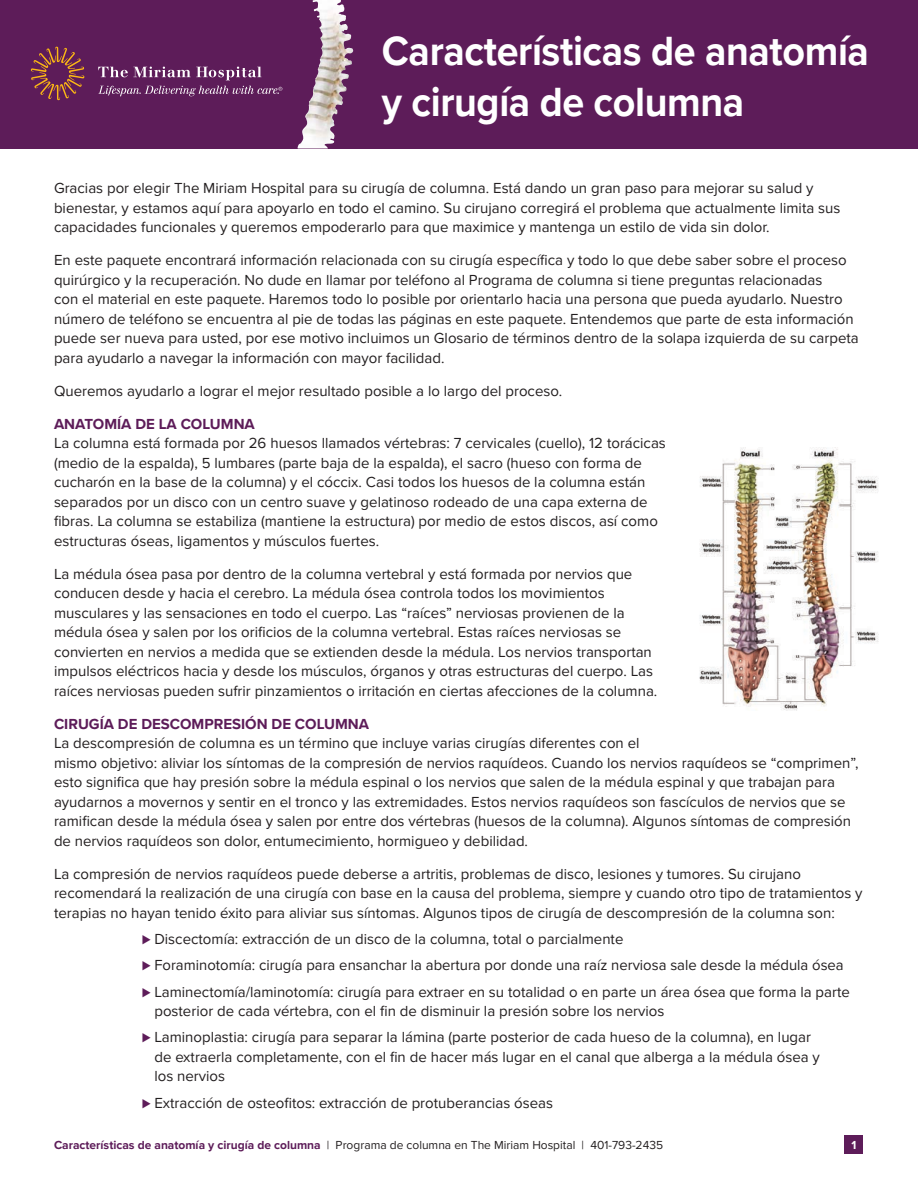
<style>
.page{position:relative;width:918px;height:1188px;background:#fff}
.page>*{position:absolute;margin:0;border:0;box-sizing:border-box;transform-origin:0 0}
.t1{font:700 42px/51px "Proxima Nova";letter-spacing:-.01em;color:#fff;scale:.94 1}
.t2{font:15px/19.5px "Proxima Nova";color:#231f20}
.t3{font:700 15px "Proxima Nova";color:#5d1c59}
.t4{font:12px "Proxima Nova";color:#231f20}
.t5{font:700 12px "Proxima Nova";color:#fff}
.s1{color:#5d1c59}
.s2{font-weight:700;color:#5d1c59}
</style>
<div class="page">
<div style="left:0;top:0;width:918px;height:148px;background:#5d1c59"></div>
<img style="left:298px;top:0;width:54px;height:148px">
<img style="left:699px;top:448px;width:180px;height:263px">
<div style="left:844px;top:1135px;width:19px;height:19px;background:#5d1c59"></div>
<svg style="left:31px;top:47px;width:53px;height:53px"></svg>
<svg style="left:98px;top:67px;width:163px;height:13px"></svg>
<svg style="left:98px;top:86px;width:184px;height:10px"></svg>
<h1 class="t1" style="left:382px;top:27px;width:520px">Características de anatomía y cirugía de columna</h1>
<p class="t2" style="left:54px;top:179px;width:788px">Gracias por elegir The Miriam Hospital para su cirugía de columna. Está dando un gran paso para mejorar su salud y bienestar, y estamos aquí para apoyarlo en todo el camino. Su cirujano corregirá el problema que actualmente limita sus capacidades funcionales y queremos empoderarlo para que maximice y mantenga un estilo de vida sin dolor.</p>
<p class="t2" style="left:54px;top:251px;width:806px">En este paquete encontrará información relacionada con su cirugía específica y todo lo que debe saber sobre el proceso quirúrgico y la recuperación. No dude en llamar por teléfono al Programa de columna si tiene preguntas relacionadas<br>con el material en este paquete. Haremos todo lo posible por orientarlo hacia una persona que pueda ayudarlo. Nuestro número de teléfono se encuentra al pie de todas las páginas en este paquete. Entendemos que parte de esta información puede ser nueva para usted, por ese motivo incluimos un Glosario de términos dentro de la solapa izquierda de su carpeta para ayudarlo a navegar la información con mayor facilidad.</p>
<p class="t2" style="left:54px;top:381px;width:510px">Queremos ayudarlo a lograr el mejor resultado posible a lo largo del proceso.</p>
<p class="t3" style="left:54px;top:415px;width:202px">ANATOMÍA DE LA COLUMNA</p>
<p class="t2" style="left:54px;top:434px;width:613px">La columna está formada por 26 huesos llamados vértebras: 7 cervicales (cuello), 12 torácicas (medio de la espalda), 5 lumbares (parte baja de la espalda), el sacro (hueso con forma de cucharón en la base de la columna) y el cóccix. Casi todos los huesos de la columna están separados por un disco con un centro suave y gelatinoso rodeado de una capa externa de fibras. La columna se estabiliza (mantiene la estructura) por medio de estos discos, así como estructuras óseas, ligamentos y músculos fuertes.</p>
<p class="t2" style="left:54px;top:564px;width:605px">La médula ósea pasa por dentro de la columna vertebral y está formada por nervios que conducen desde y hacia el cerebro. La médula ósea controla todos los movimientos musculares y las sensaciones en todo el cuerpo. Las “raíces” nerviosas provienen de la médula ósea y salen por los orificios de la columna vertebral. Estas raíces nerviosas se convierten en nervios a medida que se extienden desde la médula. Los nervios transportan impulsos eléctricos hacia y desde los músculos, órganos y otras estructuras del cuerpo. Las raíces nerviosas pueden sufrir pinzamientos o irritación en ciertas afecciones de la columna.</p>
<p class="t3" style="left:54px;top:715px;width:317px">CIRUGÍA DE DESCOMPRESIÓN DE COLUMNA</p>
<p class="t2" style="left:54px;top:734px;width:806px">La descompresión de columna es un término que incluye varias cirugías diferentes con el<br>mismo objetivo: aliviar los síntomas de la compresión de nervios raquídeos. Cuando los nervios raquídeos se “comprimen”, esto significa que hay presión sobre la médula espinal o los nervios que salen de la médula espinal y que trabajan para ayudarnos a movernos y sentir en el tronco y las extremidades. Estos nervios raquídeos son fascículos de nervios que se ramifican desde la médula ósea y salen por entre dos vértebras (huesos de la columna). Algunos síntomas de compresión de nervios raquídeos son dolor, entumecimiento, hormigueo y debilidad.</p>
<p class="t2" style="left:54px;top:864px;width:810px">La compresión de nervios raquídeos puede deberse a artritis, problemas de disco, lesiones y tumores. Su cirujano recomendará la realización de una cirugía con base en la causa del problema, siempre y cuando otro tipo de tratamientos y terapias no hayan tenido éxito para aliviar sus síntomas. Algunos tipos de cirugía de descompresión de la columna son:</p>
<p class="t2" style="left:142px;top:926px;width:710px;line-height:26.2px"><span class="s1">⊲</span> Discectomía: extracción de un disco de la columna, total o parcialmente<br><span class="s1">⊲</span> Foraminotomía: cirugía para ensanchar la abertura por donde una raíz nerviosa sale desde la médula ósea <span class="s1">⊲</span> Laminectomía/laminotomía: cirugía para extraer en su totalidad o en parte un área ósea que forma la parte</p>
<p class="t2" style="left:142px;top:998px;width:671px;line-height:26.2px;text-indent:13px">posterior de cada vértebra, con el fin de disminuir la presión sobre los nervios<br><span class="s1">⊲</span> Laminoplastia: cirugía para separar la lámina (parte posterior de cada hueso de la columna), en lugar</p>
<p class="t2" style="left:154px;top:1047px;width:667px">de extraerla completamente, con el fin de hacer más lugar en el canal que alberga a la médula ósea y los nervios</p>
<p class="t2" style="left:142px;top:1093px;width:413px"><span class="s1">⊲</span> Extracción de osteofitos: extracción de protuberancias óseas</p>
<p class="t4" style="left:54px;top:1138px;width:611px"><span class="s2">Características de anatomía y cirugía de columna</span> | Programa de columna en The Miriam Hospital | 401-793-2435</p>
<p class="t5" style="left:851px;top:1138px;width:6px">1</p>
</div>
